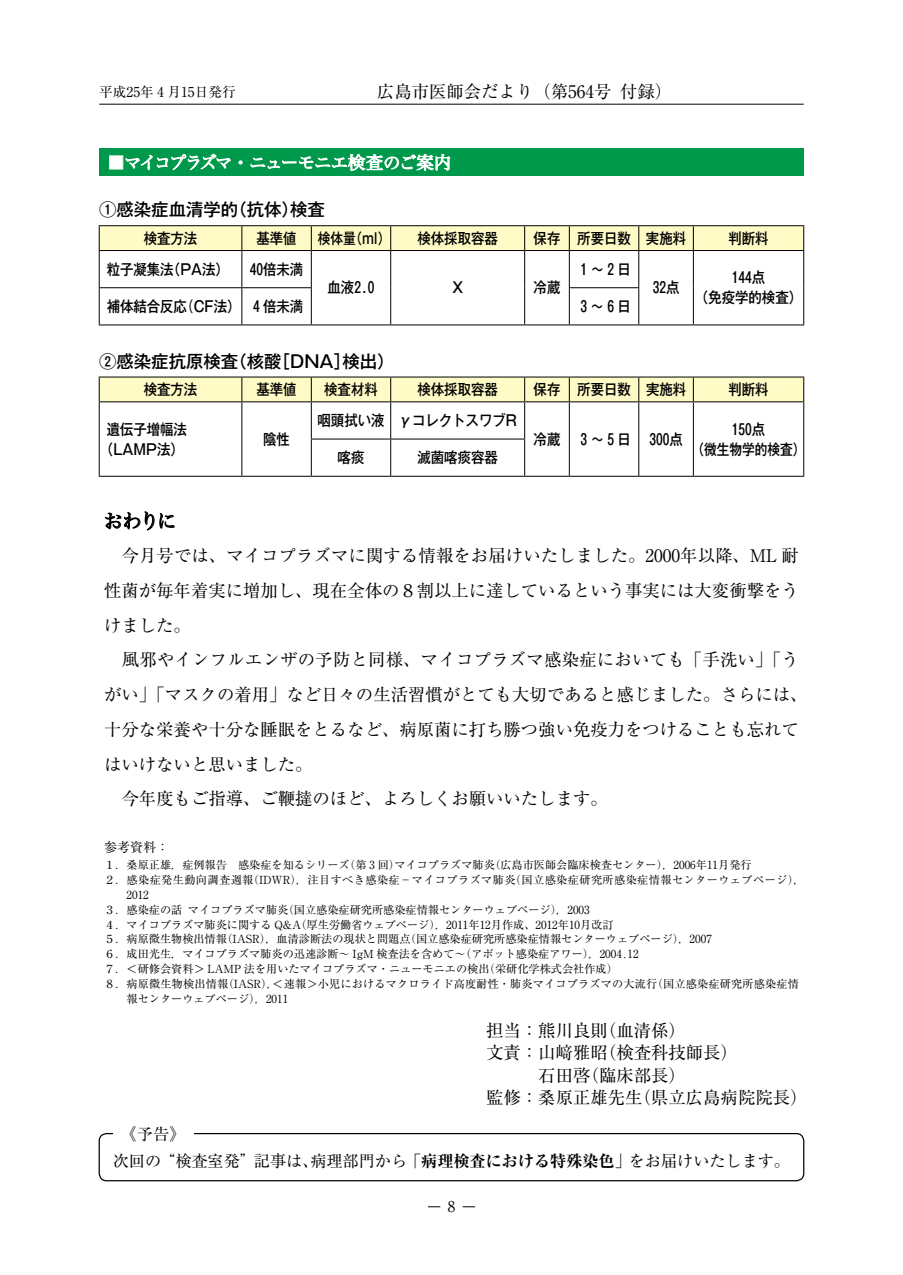
<style>
.page{position:relative;width:903px;height:1275px;background:#fff}
.page>*{position:absolute;margin:0;border:0;box-sizing:border-box;transform-origin:0 0}
.t1{font:19.78px "Hira Min Pro W3";color:#000}
.t2{font:17.32px/34.6px "Ryumin Pro";color:#000}
.t3{font:500 17.32px "Gothic MB101 Pro";color:#000}
.t4{font:17.32px "Hira Min Pro W3";letter-spacing:-.075em;color:#fff}
.t5{font:16.1px/27.3px "Ryumin Pro";color:#000}
.t6{font:500 14.88px/19.8px "Gothic MB101 Pro";color:#000;text-align:center;scale:.9 1}
.t7{font:500 14.88px "Gothic MB101 Pro";color:#000;scale:.85 1}
.t8{font:14.88px "Ryumin Pro";color:#000}
.t9{font:13.65px "Ryumin Pro";color:#000}
.t10{font:12.95px "Ryumin Pro";color:#000}
.t11{font:11.2px "Ryumin Pro";color:#000}
.t12{font:11.2px "Ryumin Pro";letter-spacing:.035em;color:#000}
.s1{font-weight:700;font-stretch:expanded}
</style>
<div class="page">
<hr style="left:99px;top:104px;width:705px;height:1px;background:#000">
<div style="left:99px;top:149px;width:705px;height:27px;background:#00984b"></div>
<div style="left:109px;top:155px;width:14px;height:14px;border:1px solid #fff"></div>
<svg style="left:125px;top:148px;width:106px;height:23px"></svg>
<svg style="left:239px;top:160px;width:4px;height:4px"></svg>
<svg style="left:250px;top:153px;width:201px;height:18px"></svg>
<svg style="left:104px;top:511px;width:71px;height:20px"></svg>
<div style="left:99px;top:1133px;width:705px;height:48px;border:1px solid #000;border-radius:7px"></div>
<div style="left:113px;top:1125px;width:80px;height:17px;background:#fff"></div>
<hr style="left:99px;top:225px;width:143px;height:1px;background:#000">
<hr style="left:242px;top:225px;width:69px;height:1px;background:#000">
<hr style="left:311px;top:225px;width:80px;height:1px;background:#000">
<hr style="left:391px;top:225px;width:134px;height:1px;background:#000">
<hr style="left:525px;top:225px;width:44px;height:1px;background:#000">
<hr style="left:569px;top:225px;width:70px;height:1px;background:#000">
<hr style="left:639px;top:225px;width:54px;height:1px;background:#000">
<hr style="left:693px;top:225px;width:111px;height:1px;background:#000">
<div style="left:99px;top:226px;width:705px;height:24px;background:#fffbc7"></div>
<hr style="left:99px;top:250px;width:143px;height:1px;background:#000">
<hr style="left:99px;top:251px;width:1px;height:36px;background:#000">
<hr style="left:99px;top:287px;width:143px;height:1px;background:#000">
<hr style="left:99px;top:288px;width:1px;height:36px;background:#000">
<hr style="left:241px;top:288px;width:1px;height:36px;background:#000">
<hr style="left:311px;top:288px;width:1px;height:36px;background:#000">
<hr style="left:569px;top:288px;width:1px;height:36px;background:#000">
<hr style="left:638px;top:288px;width:1px;height:36px;background:#000">
<hr style="left:99px;top:324px;width:143px;height:1px;background:#000">
<hr style="left:242px;top:324px;width:69px;height:1px;background:#000">
<hr style="left:311px;top:324px;width:80px;height:1px;background:#000">
<hr style="left:391px;top:324px;width:134px;height:1px;background:#000">
<hr style="left:525px;top:324px;width:44px;height:1px;background:#000">
<hr style="left:569px;top:324px;width:70px;height:1px;background:#000">
<hr style="left:639px;top:324px;width:54px;height:1px;background:#000">
<hr style="left:693px;top:324px;width:111px;height:1px;background:#000">
<hr style="left:242px;top:250px;width:69px;height:1px;background:#000">
<hr style="left:241px;top:251px;width:1px;height:36px;background:#000">
<hr style="left:311px;top:250px;width:80px;height:1px;background:#000">
<hr style="left:311px;top:251px;width:1px;height:36px;background:#000">
<hr style="left:391px;top:250px;width:134px;height:1px;background:#000">
<hr style="left:390px;top:251px;width:1px;height:37px;background:#000">
<hr style="left:525px;top:250px;width:44px;height:1px;background:#000">
<hr style="left:524px;top:251px;width:1px;height:37px;background:#000">
<hr style="left:569px;top:250px;width:70px;height:1px;background:#000">
<hr style="left:569px;top:251px;width:1px;height:36px;background:#000">
<hr style="left:639px;top:250px;width:54px;height:1px;background:#000">
<hr style="left:638px;top:251px;width:1px;height:36px;background:#000">
<hr style="left:693px;top:250px;width:111px;height:1px;background:#000">
<hr style="left:693px;top:251px;width:1px;height:37px;background:#000">
<hr style="left:803px;top:251px;width:1px;height:37px;background:#000">
<hr style="left:242px;top:287px;width:70px;height:1px;background:#000">
<hr style="left:390px;top:288px;width:1px;height:36px;background:#000">
<hr style="left:524px;top:288px;width:1px;height:36px;background:#000">
<hr style="left:569px;top:287px;width:70px;height:1px;background:#000">
<hr style="left:693px;top:288px;width:1px;height:36px;background:#000">
<hr style="left:803px;top:288px;width:1px;height:36px;background:#000">
<div style="left:99px;top:377px;width:705px;height:24px;background:#fffbc7"></div>
<hr style="left:99px;top:401px;width:143px;height:1px;background:#000">
<hr style="left:99px;top:402px;width:1px;height:37px;background:#000">
<hr style="left:99px;top:439px;width:1px;height:37px;background:#000">
<hr style="left:311px;top:440px;width:1px;height:36px;background:#000">
<hr style="left:390px;top:440px;width:1px;height:36px;background:#000">
<hr style="left:524px;top:440px;width:1px;height:36px;background:#000">
<hr style="left:99px;top:476px;width:143px;height:1px;background:#000">
<hr style="left:242px;top:476px;width:69px;height:1px;background:#000">
<hr style="left:311px;top:476px;width:80px;height:1px;background:#000">
<hr style="left:391px;top:476px;width:134px;height:1px;background:#000">
<hr style="left:525px;top:476px;width:44px;height:1px;background:#000">
<hr style="left:569px;top:476px;width:70px;height:1px;background:#000">
<hr style="left:639px;top:476px;width:54px;height:1px;background:#000">
<hr style="left:693px;top:476px;width:111px;height:1px;background:#000">
<hr style="left:242px;top:401px;width:69px;height:1px;background:#000">
<hr style="left:241px;top:402px;width:1px;height:37px;background:#000">
<hr style="left:311px;top:401px;width:80px;height:1px;background:#000">
<hr style="left:311px;top:402px;width:1px;height:37px;background:#000">
<hr style="left:391px;top:401px;width:134px;height:1px;background:#000">
<hr style="left:390px;top:402px;width:1px;height:37px;background:#000">
<hr style="left:525px;top:401px;width:44px;height:1px;background:#000">
<hr style="left:524px;top:402px;width:1px;height:37px;background:#000">
<hr style="left:569px;top:401px;width:70px;height:1px;background:#000">
<hr style="left:569px;top:402px;width:1px;height:37px;background:#000">
<hr style="left:639px;top:401px;width:54px;height:1px;background:#000">
<hr style="left:638px;top:402px;width:1px;height:37px;background:#000">
<hr style="left:693px;top:401px;width:111px;height:1px;background:#000">
<hr style="left:693px;top:402px;width:1px;height:37px;background:#000">
<hr style="left:803px;top:402px;width:1px;height:37px;background:#000">
<hr style="left:241px;top:439px;width:1px;height:37px;background:#000">
<hr style="left:311px;top:439px;width:80px;height:1px;background:#000">
<hr style="left:391px;top:439px;width:134px;height:1px;background:#000">
<hr style="left:569px;top:439px;width:1px;height:37px;background:#000">
<hr style="left:638px;top:439px;width:1px;height:37px;background:#000">
<hr style="left:693px;top:439px;width:1px;height:37px;background:#000">
<hr style="left:803px;top:439px;width:1px;height:37px;background:#000">
<svg style="left:428px;top:1206px;width:12px;height:1px"></svg>
<svg style="left:463px;top:1206px;width:12px;height:1px"></svg>
<p class="t9" style="left:99px;top:81px;width:138px">平成25年₄月15日発行</p>
<h2 class="t2" style="left:377px;top:73px;width:297px">広島市医師会だより（第564号 付録）</h2>
<h2 class="t4" style="left:108px;top:148px;width:345px">■マイコプラズマ・ニューモニエ検査のご案内</h2>
<h2 class="t3" style="left:99px;top:195px;width:227px">①感染症血清学的（抗体）検査</h2>
<h3 class="t6" style="left:144px;top:226px;width:61px">検査方法</h3>
<h3 class="t6" style="left:256px;top:226px;width:46px">基準値</h3>
<h3 class="t7" style="left:318px;top:226px;width:87px">検体量（ml）</h3>
<h3 class="t6" style="left:417px;top:226px;width:91px">検体採取容器</h3>
<h3 class="t6" style="left:534px;top:226px;width:171px">保存 所要日数 実施料</h3>
<h3 class="t6" style="left:728px;top:226px;width:46px">判断料</h3>
<h3 class="t6" style="left:107px;top:257px;width:137px">粒子凝集法（PA法）</h3>
<h3 class="t6" style="left:250px;top:257px;width:61px">40倍未満</h3>
<h3 class="t6" style="left:328px;top:276px;width:54px">血液2.0</h3>
<h3 class="t6" style="left:451px;top:276px;width:16px">Ｘ</h3>
<h3 class="t6" style="left:534px;top:276px;width:31px">冷蔵</h3>
<h3 class="t6" style="left:577px;top:257px;width:61px">₁～₂日</h3>
<h3 class="t6" style="left:653px;top:276px;width:31px">32点</h3>
<h3 class="t6" style="left:695px;top:266px;width:121px">144点<br>（免疫学的検査）</h3>
<h3 class="t6" style="left:107px;top:295px;width:220px">補体結合反応（CF法） ₄倍未満</h3>
<h3 class="t6" style="left:577px;top:295px;width:61px">₃～₆日</h3>
<h2 class="t3" style="left:99px;top:347px;width:297px">②感染症抗原検査（核酸［DNA］検出）</h2>
<h3 class="t6" style="left:144px;top:378px;width:61px">検査方法</h3>
<h3 class="t6" style="left:256px;top:378px;width:46px">基準値</h3>
<h3 class="t6" style="left:324px;top:378px;width:61px">検査材料</h3>
<h3 class="t6" style="left:417px;top:378px;width:91px">検体採取容器</h3>
<h3 class="t6" style="left:534px;top:378px;width:171px">保存 所要日数 実施料</h3>
<h3 class="t6" style="left:728px;top:378px;width:46px">判断料</h3>
<h3 class="t6" style="left:100px;top:417px;width:98px">遺伝子増幅法（LAMP法）</h3>
<h3 class="t6" style="left:263px;top:427px;width:31px">陰性</h3>
<h3 class="t6" style="left:317px;top:409px;width:223px">咽頭拭い液 γコレクトスワブR</h3>
<h3 class="t6" style="left:534px;top:427px;width:167px">冷蔵 ₃～₅日 300点</h3>
<h3 class="t6" style="left:692px;top:417px;width:128px">150点<br>（微生物学的検査）</h3>
<h3 class="t6" style="left:338px;top:446px;width:31px">喀痰</h3>
<h3 class="t6" style="left:417px;top:446px;width:91px">滅菌喀痰容器</h3>
<h1 class="t1" style="left:103px;top:504px;width:75px">おわりに</h1>
<p class="t2" style="left:104px;top:537px;width:705px">　今月号では、マイコプラズマに関する情報をお届けいたしました。2000年以降、ML 耐性菌が毎年着実に増加し、現在全体の８割以上に達しているという事実には大変衝撃をうけました。<br>　風邪やインフルエンザの予防と同様、マイコプラズマ感染症においても「手洗い」「うがい」「マスクの着用」など日々の生活習慣がとても大切であると感じました。さらには、十分な栄養や十分な睡眠をとるなど、病原菌に打ち勝つ強い免疫力をつけることも忘れてはいけないと思いました。<br>　今年度もご指導、ご鞭撻のほど、よろしくお願いいたします。</p>
<p class="t10" style="left:104px;top:837px;width:67px">参考資料：</p>
<p class="t11" style="left:104px;top:856px;width:649px">１．桑原正雄，症例報告　感染症を知るシリーズ（第₃回）マイコプラズマ肺炎（広島市医師会臨床検査センター），2006年11月発行</p>
<p class="t12" style="left:104px;top:871px;width:702px">２．感染症発生動向調査週報（IDWR），注目すべき感染症－マイコプラズマ肺炎（国立感染症研究所感染症情報センターウェブページ），</p>
<p class="t11" style="left:126px;top:886px;width:24px">2012</p>
<p class="t11" style="left:104px;top:901px;width:487px">３．感染症の話 マイコプラズマ肺炎（国立感染症研究所感染症情報センターウェブページ），2003</p>
<p class="t11" style="left:104px;top:915px;width:511px">４．マイコプラズマ肺炎に関する Q&amp;A（厚生労働省ウェブページ），2011年12月作成、2012年10月改訂</p>
<p class="t11" style="left:104px;top:930px;width:609px">５．病原微生物検出情報（IASR），血清診断法の現状と問題点（国立感染症研究所感染症情報センターウェブページ），2007</p>
<p class="t11" style="left:104px;top:945px;width:536px">６．成田光生，マイコプラズマ肺炎の迅速診断～ IgM 検査法を含めて～（アボット感染症アワー），2004.12</p>
<p class="t11" style="left:104px;top:960px;width:515px">７．＜研修会資料＞ LAMP 法を用いたマイコプラズマ・ニューモニエの検出（栄研化学株式会社作成）</p>
<p class="t11" style="left:104px;top:975px;width:696px">８．病原微生物検出情報（IASR），＜速報＞小児におけるマクロライド高度耐性・肺炎マイコプラズマの大流行（国立感染症研究所感染症情</p>
<p class="t11" style="left:126px;top:990px;width:163px">報センターウェブページ），2011</p>
<h2 class="t2" style="left:486px;top:1018px;width:323px;line-height:22.4px">担当：熊川良則（血清係）<br>文責：山㟢雅昭（検査科技師長）<br>　　　石田啓（臨床部長）<br>監修：桑原正雄先生（県立広島病院院長）</h2>
<h3 class="t5" style="left:113px;top:1119px;width:679px">　《予告》　<br>次回の“検査室発”記事は、病理部門から「<span class="s1">病理検査における特殊染色</span>」をお届けいたします。</h3>
<h3 class="t8" style="left:448px;top:1195px;width:9px">8</h3>
</div>
